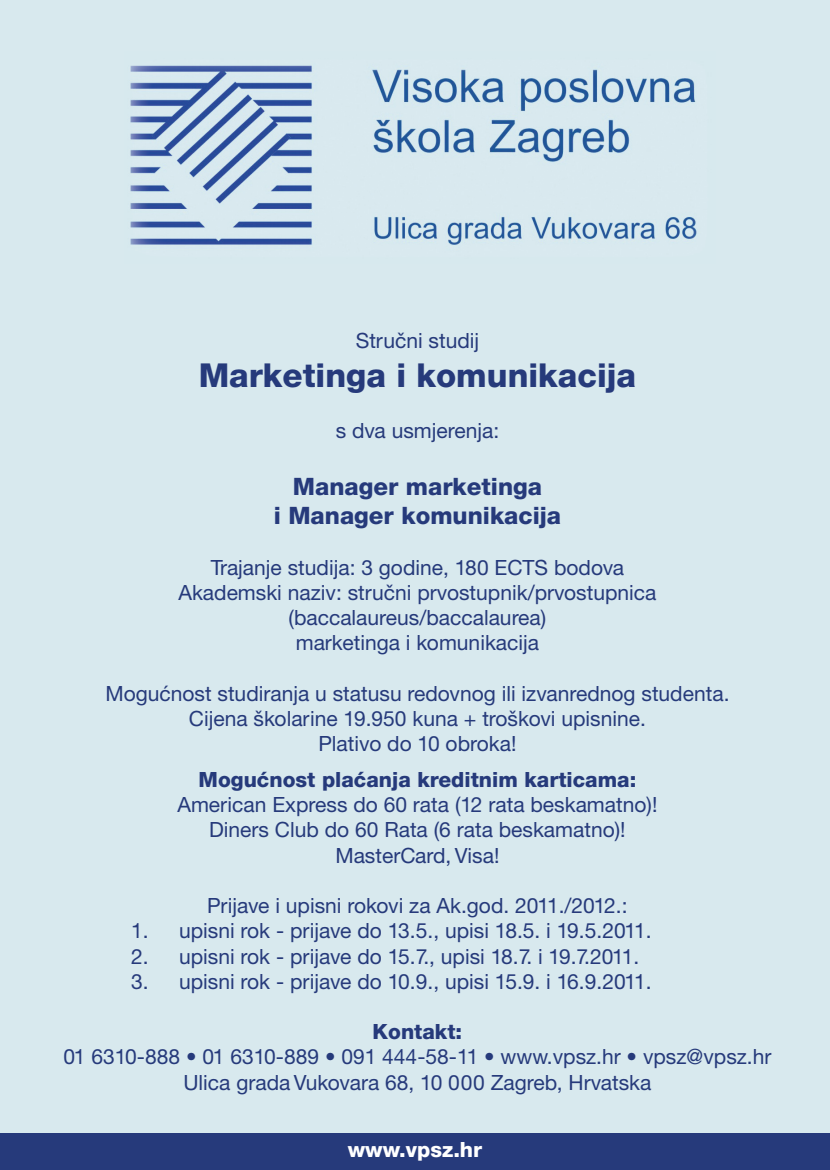
<style>
.page{position:relative;width:830px;height:1170px;background:#fff}
.page>*{position:absolute;margin:0;border:0;box-sizing:border-box;transform-origin:0 0}
.t1{font:800 33px "VL Helvetica Neue";color:#263a7b}
.t2{font:800 24px/28.8px "VL Helvetica Neue";color:#263a7b;text-align:center}
.t3{font:21px/25.2px "VL Helvetica Neue";color:#263a7b;text-align:center}
.t4{font:800 21px "VL Helvetica Neue";color:#263a7b}
.t5{font:800 21px "VL Helvetica Neue";color:#fff}
</style>
<div class="page">
<hr style="left:829px;top:1129px;width:1px;height:40px;background:#b3d234">
<div style="left:0;top:0;width:829px;height:1169px;background:#d8e9ee"></div>
<img style="left:130px;top:65px;width:567px;height:180px">
<div style="left:0;top:1132px;width:829px;height:37px;background:#263a7b"></div>
<p class="t3" style="left:355px;top:328px;width:125px">Stručni studij</p>
<h1 class="t1" style="left:199px;top:355px;width:439px">Marketinga i komunikacija</h1>
<p class="t3" style="left:335px;top:418px;width:165px">s dva usmjerenja:</p>
<p class="t2" style="left:273px;top:472px;width:289px">Manager marketinga<br>i Manager komunikacija</p>
<p class="t3" style="left:178px;top:554px;width:479px">Trajanje studija: 3 godine, 180 ECTS bodova Akademski naziv: stručni prvostupnik/prvostupnica (baccalaureus/baccalaurea)<br>marketinga i komunikacija</p>
<p class="t3" style="left:105px;top:680px;width:625px">Mogućnost studiranja u statusu redovnog ili izvanrednog studenta.<br>Cijena školarine 19.950 kuna + troškovi upisnine.<br>Plativo do 10 obroka!</p>
<p class="t4" style="left:198px;top:766px;width:439px">Mogućnost plaćanja kreditnim karticama:</p>
<p class="t3" style="left:177px;top:792px;width:481px">American Express do 60 rata (12 rata beskamatno)!<br>Diners Club do 60 Rata (6 rata beskamatno)!<br>MasterCard, Visa!</p>
<p class="t3" style="left:207px;top:893px;width:421px">Prijave i upisni rokovi za Ak.god. 2011./2012.:</p>
<p class="t3" style="left:131px;top:918px;width:522px">1. upisni rok - prijave do 13.5., upisi 18.5. i 19.5.2011.</p>
<p class="t3" style="left:131px;top:943px;width:509px">2. upisni rok - prijave do 15.7., upisi 18.7. i 19.7.2011.</p>
<p class="t3" style="left:131px;top:968px;width:522px">3. upisni rok - prijave do 10.9., upisi 15.9. i 16.9.2011.</p>
<p class="t4" style="left:372px;top:1018px;width:91px">Kontakt:</p>
<p class="t3" style="left:63px;top:1044px;width:709px">01 6310-888 • 01 6310-889 • 091 444-58-11 • www.vpsz.hr • vpsz@vpsz.hr<br>Ulica grada Vukovara 68, 10 000 Zagreb, Hrvatska</p>
<p class="t5" style="left:347px;top:1136px;width:136px">www.vpsz.hr</p>
</div>
